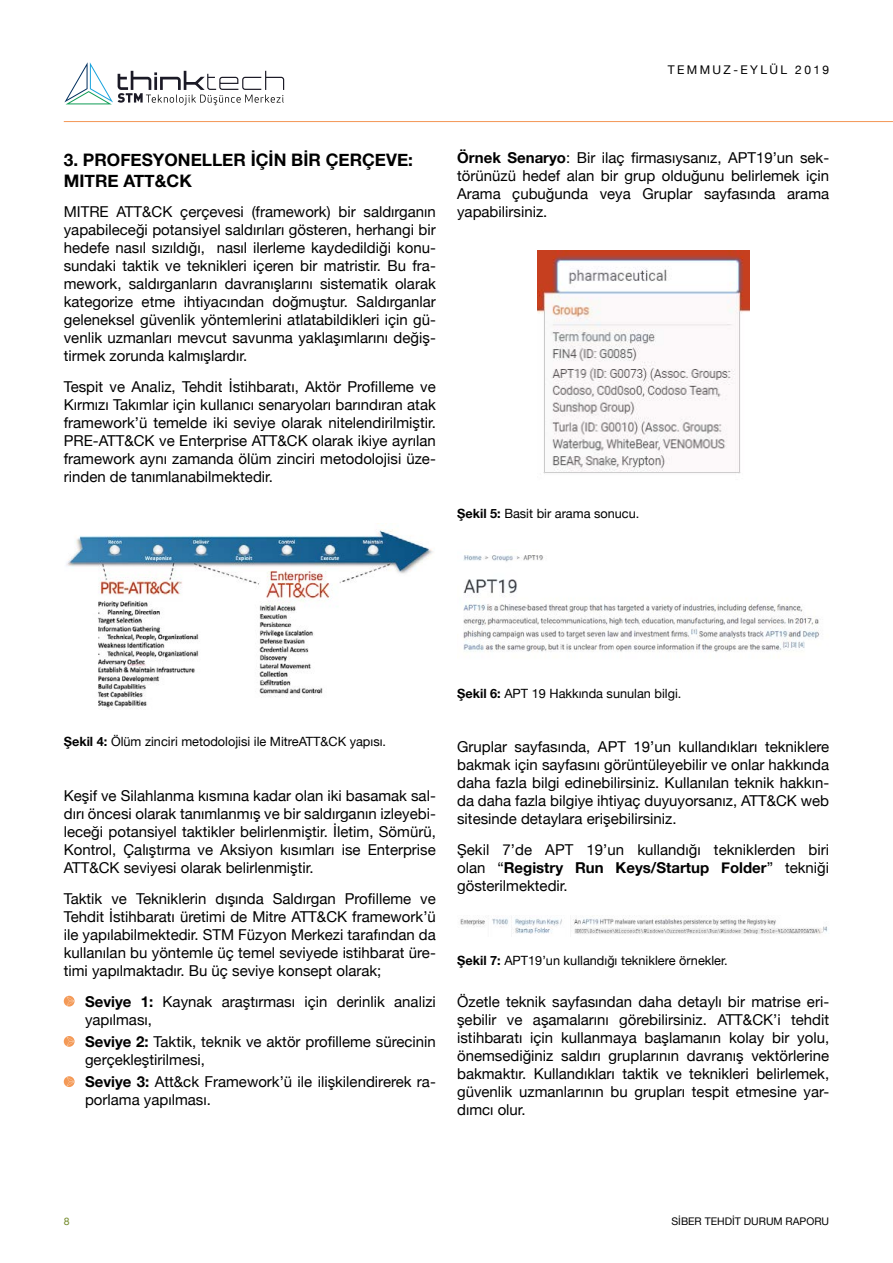
<style>
.page{position:relative;width:893px;height:1263px;background:#fff}
.page>*{position:absolute;margin:0;border:0;box-sizing:border-box;transform-origin:0 0}
.t1{font:700 17.25px/21px "Helvetica Neue";color:#000}
.t2{font:15px/18px "Helvetica Neue";color:#000;text-align:justify}
.t3{font:12.75px "Helvetica Neue";color:#000}
.t4{font:12px "Helvetica Neue";letter-spacing:.2em;color:#000}
.t5{font:10.5px "Helvetica Neue";color:#000}
.t6{font:10.5px "Helvetica Neue";color:#768d2e}
.s1{font-weight:700}
</style>
<div class="page">
<hr style="left:64px;top:121px;width:829px;height:1px;background:#f49655">
<svg style="left:64px;top:62px;width:220px;height:43px"></svg>
<div style="left:64px;top:996px;width:11px;height:10px;background:#f49956;border-radius:50%"></div>
<svg style="left:66px;top:996px;width:9px;height:10px"></svg>
<div style="left:64px;top:1036px;width:11px;height:11px;background:#f49956;border-radius:50%"></div>
<svg style="left:66px;top:1036px;width:9px;height:10px"></svg>
<div style="left:64px;top:1076px;width:11px;height:11px;background:#f49956;border-radius:50%"></div>
<svg style="left:66px;top:1077px;width:9px;height:9px"></svg>
<img style="left:66px;top:523px;width:367px;height:186px">
<img style="left:460px;top:916px;width:368px;height:18px">
<img style="left:463px;top:555px;width:357px;height:97px">
<img style="left:537px;top:251px;width:212px;height:223px">
<p class="t4" style="left:668px;top:61px;width:163px">TEMMUZ-EYLÜL 2019</p>
<p class="t1" style="left:64px;top:149px;width:351px">3. PROFESYONELLER İÇİN BİR ÇERÇEVE:<br>MITRE ATT&amp;CK</p>
<p class="t2" style="left:64px;top:204px;width:374px">MITRE ATT&amp;CK çerçevesi (framework) bir saldırganın yapabileceği potansiyel saldırıları gösteren, herhangi bir hedefe nasıl sızıldığı, nasıl ilerleme kaydedildiği konu&shy;sundaki taktik ve teknikleri içeren bir matristir. Bu fra&shy;mework, saldırganların davranışlarını sistematik olarak kategorize etme ihtiyacından doğmuştur. Saldırganlar geleneksel güvenlik yöntemlerini atlatabildikleri için gü&shy;venlik uzmanları mevcut savunma yaklaşımlarını değiş&shy;tirmek zorunda kalmışlardır.</p>
<p class="t2" style="left:64px;top:379px;width:374px">Tespit ve Analiz, Tehdit İstihbaratı, Aktör Profilleme ve Kırmızı Takımlar için kullanıcı senaryoları barındıran atak framework’ü temelde iki seviye olarak nitelendirilmiştir.<br>PRE-ATT&amp;CK ve Enterprise ATT&amp;CK olarak ikiye ayrılan framework aynı zamanda ölüm zinciri metodolojisi üze&shy;rinden de tanımlanabilmektedir.</p>
<p class="t2" style="left:457px;top:150px;width:374px"><span class="s1">Örnek Senaryo</span>: Bir ilaç firmasıysanız, APT19’un sek&shy;törünüzü hedef alan bir grup olduğunu belirlemek için Arama çubuğunda veya Gruplar sayfasında arama yapabilirsiniz.</p>
<p class="t3" style="left:457px;top:505px;width:184px"><span class="s1">Şekil 5:</span> Basit bir arama sonucu.</p>
<p class="t3" style="left:64px;top:732px;width:324px"><span class="s1">Şekil 4:</span> Ölüm zinciri metodolojisi ile MitreATT&amp;CK yapısı.</p>
<p class="t2" style="left:64px;top:787px;width:374px">Keşif ve Silahlanma kısmına kadar olan iki basamak sal&shy;dırı öncesi olarak tanımlanmış ve bir saldırganın izleyebi&shy;leceği potansiyel taktikler belirlenmiştir. İletim, Sömürü, Kontrol, Çalıştırma ve Aksiyon kısımları ise Enterprise ATT&amp;CK seviyesi olarak belirlenmiştir.</p>
<p class="t2" style="left:64px;top:890px;width:374px">Taktik ve Tekniklerin dışında Saldırgan Profilleme ve Tehdit İstihbaratı üretimi de Mitre ATT&amp;CK framework’ü ile yapılabilmektedir. STM Füzyon Merkezi tarafından da kullanılan bu yöntemle üç temel seviyede istihbarat üre&shy;timi yapılmaktadır. Bu üç seviye konsept olarak;</p>
<p class="t2" style="left:85px;top:993px;width:352px"><span class="s1">Seviye 1:</span> Kaynak araştırması için derinlik analizi yapılması,</p>
<p class="t2" style="left:85px;top:1033px;width:352px"><span class="s1">Seviye 2:</span> Taktik, teknik ve aktör profilleme sürecinin gerçekleştirilmesi,</p>
<p class="t2" style="left:85px;top:1073px;width:352px"><span class="s1">Seviye 3:</span> Att&amp;ck Framework’ü ile ilişkilendirerek ra&shy;porlama yapılması.</p>
<p class="t3" style="left:457px;top:684px;width:226px"><span class="s1">Şekil 6:</span> APT 19 Hakkında sunulan bilgi.</p>
<p class="t2" style="left:457px;top:739px;width:374px">Gruplar sayfasında, APT 19’un kullandıkları tekniklere bakmak için sayfasını görüntüleyebilir ve onlar hakkında daha fazla bilgi edinebilirsiniz. Kullanılan teknik hakkın&shy;da daha fazla bilgiye ihtiyaç duyuyorsanız, ATT&amp;CK web sitesinde detaylara erişebilirsiniz.</p>
<p class="t2" style="left:457px;top:841px;width:374px">Şekil 7’de APT 19’un kullandığı tekniklerden biri olan “<span class="s1">Registry Run Keys/Startup Folder</span>” tekniği gösterilmektedir.</p>
<p class="t3" style="left:457px;top:951px;width:272px"><span class="s1">Şekil 7:</span> APT19’un kullandığı tekniklere örnekler.</p>
<p class="t2" style="left:457px;top:993px;width:374px">Özetle teknik sayfasından daha detaylı bir matrise eri&shy;şebilir ve aşamalarını görebilirsiniz. ATT&amp;CK’i tehdit istihbaratı için kullanmaya başlamanın kolay bir yolu, önemsediğiniz saldırı gruplarının davranış vektörlerine bakmaktır. Kullandıkları taktik ve teknikleri belirlemek, güvenlik uzmanlarının bu grupları tespit etmesine yar&shy;dımcı olur.</p>
<p class="t6" style="left:64px;top:1214px;width:7px">8</p>
<p class="t5" style="left:671px;top:1214px;width:159px">SİBER TEHDİT DURUM RAPORU</p>
</div>
